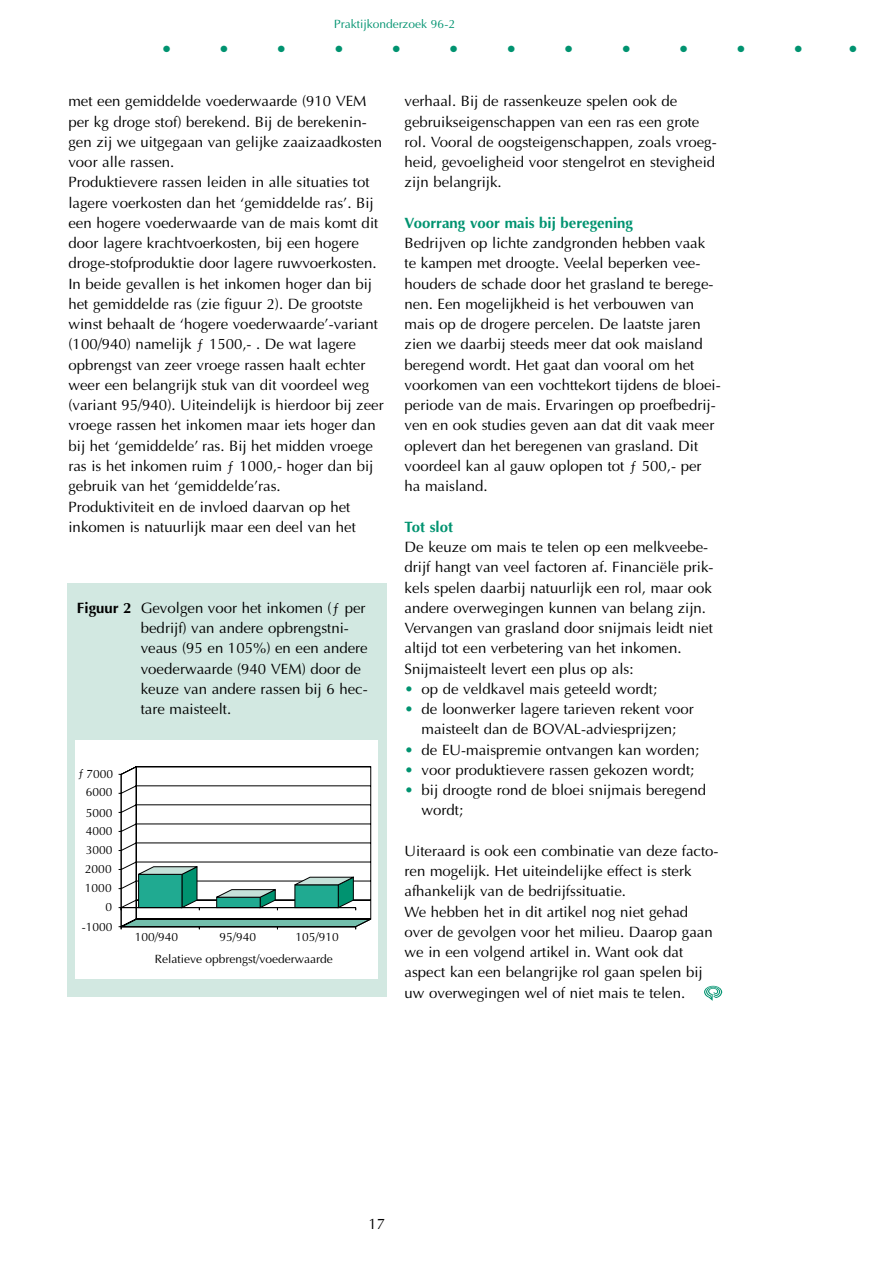
<style>
.page{position:relative;width:893px;height:1262px;background:#fff}
.page>*{position:absolute;margin:0;border:0;box-sizing:border-box;transform-origin:0 0}
.t1{font:15px/20.2px "Optima";color:#000}
.t2{font:700 15px "Optima";color:#009370}
.t3{font:12px/21.3px "Optima";color:#000}
.t4{font:12px "Optima";color:#009370}
.t5{font:9px "Zapf Dingbats";color:#009370}
.s1{color:#009370}
.s2{font-weight:700}
</style>
<div class="page">
<div style="left:67px;top:583px;width:319px;height:414px;background:#d2e8e1"></div>
<div style="left:75px;top:740px;width:302px;height:238px;background:#fff"></div>
<svg style="left:119px;top:766px;width:252px;height:164px"></svg>
<svg style="left:704px;top:985px;width:18px;height:15px"></svg>
<p class="t4" style="left:334px;top:19px;width:122px">Praktijkonderzoek 96-2</p>
<p class="t5" style="left:163px;top:44px;width:9px">●</p>
<p class="t5" style="left:220px;top:44px;width:9px">●</p>
<p class="t5" style="left:278px;top:44px;width:9px">●</p>
<p class="t5" style="left:335px;top:44px;width:9px">●</p>
<p class="t5" style="left:393px;top:44px;width:9px">●</p>
<p class="t5" style="left:450px;top:44px;width:9px">●</p>
<p class="t5" style="left:507px;top:44px;width:9px">●</p>
<p class="t5" style="left:565px;top:44px;width:9px">●</p>
<p class="t5" style="left:622px;top:44px;width:9px">●</p>
<p class="t5" style="left:680px;top:44px;width:9px">●</p>
<p class="t5" style="left:737px;top:44px;width:9px">●</p>
<p class="t5" style="left:795px;top:44px;width:9px">●</p>
<p class="t5" style="left:849px;top:44px;width:9px">●</p>
<p class="t1" style="left:68px;top:93px;width:317px">met een gemiddelde voederwaarde (910 VEM per kg droge stof) berekend. Bij de berekenin&shy;gen zij we uitgegaan van gelijke zaaizaadkosten voor alle rassen.<br>Produktievere rassen leiden in alle situaties tot lagere voerkosten dan het ‘gemiddelde ras’. Bij een hogere voederwaarde van de mais komt dit door lagere krachtvoerkosten, bij een hogere droge-stofproduktie door lagere ruwvoerkosten.<br>In beide gevallen is het inkomen hoger dan bij het gemiddelde ras (zie figuur 2). De grootste winst behaalt de ‘hogere voederwaarde’-variant (100/940) namelijk ƒ 1500,- . De wat lagere opbrengst van zeer vroege rassen haalt echter weer een belangrijk stuk van dit voordeel weg (variant 95/940). Uiteindelijk is hierdoor bij zeer vroege rassen het inkomen maar iets hoger dan bij het ‘gemiddelde’ ras. Bij het midden vroege ras is het inkomen ruim ƒ 1000,- hoger dan bij gebruik van het ‘gemiddelde’ras.<br>Produktiviteit en de invloed daarvan op het inkomen is natuurlijk maar een deel van het</p>
<p class="t1" style="left:404px;top:93px;width:313px">verhaal. Bij de rassenkeuze spelen ook de gebruikseigenschappen van een ras een grote rol. Vooral de oogsteigenschappen, zoals vroeg&shy;heid, gevoeligheid voor stengelrot en stevigheid zijn belangrijk.</p>
<p class="t2" style="left:404px;top:217px;width:230px">Voorrang voor mais bij beregening</p>
<p class="t1" style="left:404px;top:234px;width:317px">Bedrijven op lichte zandgronden hebben vaak te kampen met droogte. Veelal beperken vee&shy;houders de schade door het grasland te berege&shy;nen. Een mogelijkheid is het verbouwen van mais op de drogere percelen. De laatste jaren zien we daarbij steeds meer dat ook maisland beregend wordt. Het gaat dan vooral om het voorkomen van een vochttekort tijdens de bloei&shy;periode van de mais. Ervaringen op proefbedrij&shy;ven en ook studies geven aan dat dit vaak meer oplevert dan het beregenen van grasland. Dit voordeel kan al gauw oplopen tot ƒ 500,- per ha maisland.</p>
<p class="t2" style="left:404px;top:520px;width:50px">Tot slot</p>
<p class="t1" style="left:404px;top:538px;width:310px">De keuze om mais te telen op een melkveebe&shy;drijf hangt van veel factoren af. Financiële prik&shy;kels spelen daarbij natuurlijk een rol, maar ook andere overwegingen kunnen van belang zijn.<br>Vervangen van grasland door snijmais leidt niet altijd tot een verbetering van het inkomen.<br>Snijmaisteelt levert een plus op als:</p>
<p class="t1" style="left:404px;top:680px;width:254px"><span class="s1">•</span> op de veldkavel mais geteeld wordt;</p>
<p class="t1" style="left:404px;top:700px;width:291px;text-align:center"><span class="s1">•</span> de loonwerker lagere tarieven rekent voor maisteelt dan de BOVAL-adviesprijzen;</p>
<p class="t1" style="left:404px;top:741px;width:296px"><span class="s1">•</span> de EU-maispremie ontvangen kan worden;</p>
<p class="t1" style="left:404px;top:761px;width:291px"><span class="s1">•</span> voor produktievere rassen gekozen wordt;</p>
<p class="t1" style="left:421px;top:781px;width:286px;text-indent:-17px"><span class="s1">•</span> bij droogte rond de bloei snijmais beregend wordt;</p>
<p class="t1" style="left:404px;top:842px;width:315px">Uiteraard is ook een combinatie van deze facto&shy;ren mogelijk. Het uiteindelijke effect is sterk afhankelijk van de bedrijfssituatie.<br>We hebben het in dit artikel nog niet gehad over de gevolgen voor het milieu. Daarop gaan we in een volgend artikel in. Want ook dat aspect kan een belangrijke rol gaan spelen bij uw overwegingen wel of niet mais te telen.</p>
<p class="t1" style="left:141px;top:599px;width:228px;text-indent:-64px"><span class="s2">Figuur 2</span> Gevolgen voor het inkomen (ƒ per bedrijf) van andere opbrengstni&shy;veaus (95 en 105%) en een andere voederwaarde (940 VEM) door de keuze van andere rassen bij 6 hec&shy;tare maisteelt.</p>
<p class="t3" style="left:78px;top:764px;width:37px">ƒ 7000</p>
<p class="t3" style="left:86px;top:783px;width:28px">6000</p>
<p class="t3" style="left:86px;top:803px;width:28px">5000</p>
<p class="t3" style="left:86px;top:821px;width:28px">4000</p>
<p class="t3" style="left:86px;top:840px;width:28px">3000</p>
<p class="t3" style="left:85px;top:859px;width:28px">2000</p>
<p class="t3" style="left:85px;top:879px;width:28px">1000</p>
<p class="t3" style="left:105px;top:897px;width:8px">0</p>
<p class="t3" style="left:82px;top:917px;width:32px">-1000</p>
<p class="t3" style="left:135px;top:927px;width:45px">100/940</p>
<p class="t3" style="left:220px;top:927px;width:38px">95/940</p>
<p class="t3" style="left:155px;top:927px;width:185px;text-indent:140px">105/910<br>Relatieve opbrengst/voederwaarde</p>
<p class="t1" style="left:368px;top:1215px;width:18px">17</p>
</div>
